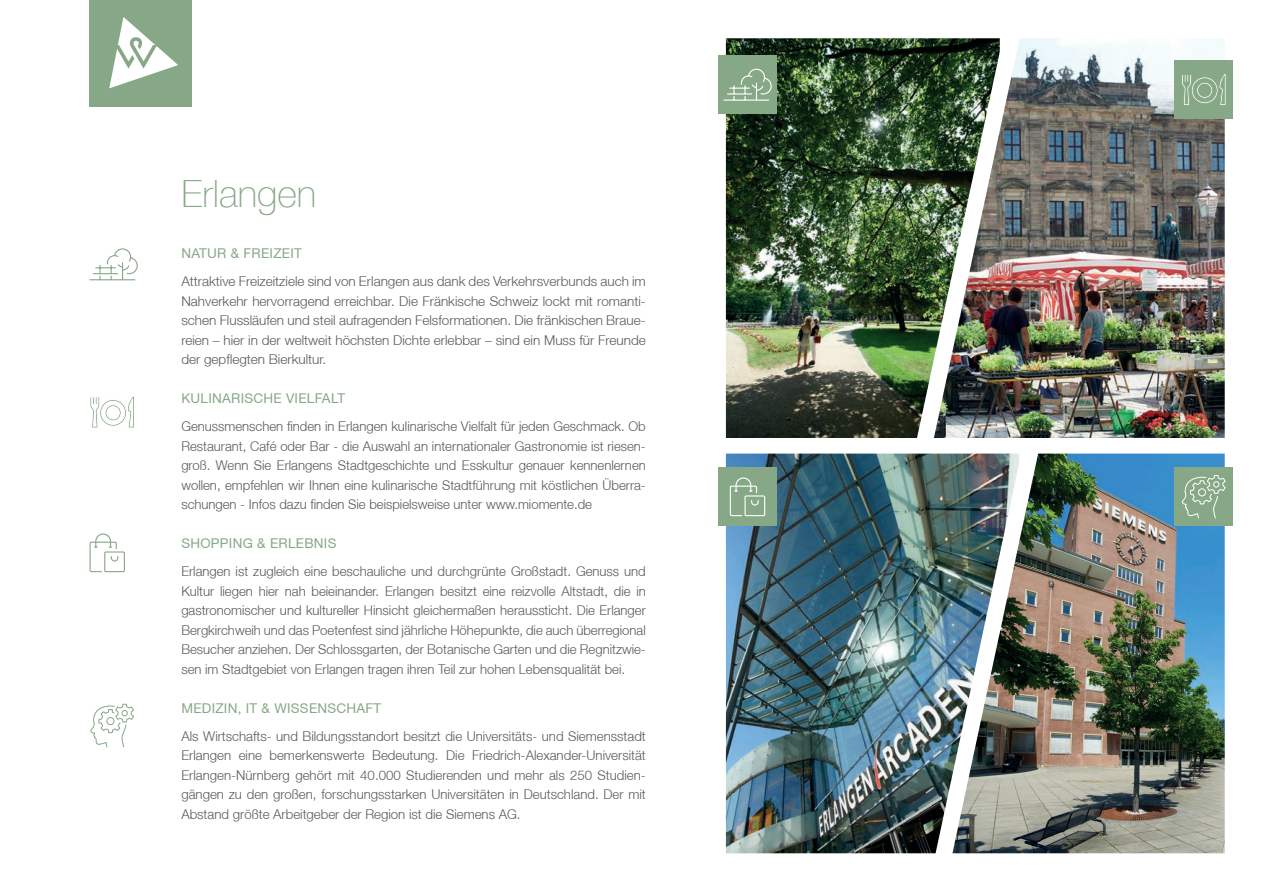
<style>
.page{position:relative;width:1263px;height:893px;background:#fff}
.page>*{position:absolute;margin:0;border:0;box-sizing:border-box;transform-origin:0 0}
.t1{font:100 37.5px "Helvetica Neue";color:#87a887}
.t2{font:300 13.5px/19.5px "Helvetica Neue";color:#57585a;text-align:justify}
.t3{font:13.5px "Helvetica Neue";letter-spacing:.02em;color:#87a887}
</style>
<div class="page">
<img style="left:1175px;top:454px;width:50px;height:399px">
<img style="left:726px;top:454px;width:165px;height:399px">
<img style="left:891px;top:453px;width:284px;height:401px">
<img style="left:726px;top:38px;width:178px;height:400px">
<img style="left:1062px;top:39px;width:163px;height:399px">
<div style="left:718px;top:55px;width:59px;height:59px;background:#87a887"></div>
<div style="left:718px;top:467px;width:59px;height:59px;background:#87a887"></div>
<div style="left:1174px;top:467px;width:59px;height:59px;background:#87a887"></div>
<div style="left:1174px;top:60px;width:59px;height:59px;background:#87a887"></div>
<img style="left:904px;top:38px;width:158px;height:429px">
<svg style="left:1181px;top:74px;width:45px;height:46px"></svg>
<svg style="left:723px;top:68px;width:49px;height:33px"></svg>
<svg style="left:729px;top:477px;width:37px;height:40px"></svg>
<svg style="left:1182px;top:475px;width:44px;height:44px"></svg>
<svg style="left:89px;top:248px;width:49px;height:33px"></svg>
<svg style="left:90px;top:396px;width:44px;height:32px"></svg>
<svg style="left:89px;top:533px;width:36px;height:40px"></svg>
<svg style="left:90px;top:703px;width:44px;height:45px"></svg>
<div style="left:121px;top:710px;width:7px;height:6px;border:1px solid #87a887;border-radius:50%"></div>
<div style="left:90px;top:0;width:102px;height:106px;background:#87a887"></div>
<svg style="left:109px;top:17px;width:69px;height:71px"></svg>
<p class="t1" style="left:181px;top:172px;width:137px">Erlangen</p>
<p class="t3" style="left:181px;top:245px;width:122px">NATUR &amp; FREIZEIT</p>
<p class="t2" style="left:181px;top:271px;width:466px">Attraktive Freizeitziele sind von Erlangen aus dank des Verkehrsverbunds auch im Nahverkehr hervorragend erreichbar. Die Fränkische Schweiz lockt mit romanti&shy;schen Flussläufen und steil aufragenden Felsformationen. Die fränkischen Braue&shy;reien – hier in der weltweit höchsten Dichte erlebbar – sind ein Muss für Freunde der gepflegten Bierkultur.</p>
<p class="t3" style="left:181px;top:390px;width:165px">KULINARISCHE VIELFALT</p>
<p class="t2" style="left:181px;top:416px;width:466px">Genussmenschen finden in Erlangen kulinarische Vielfalt für jeden Geschmack. Ob Restaurant, Café oder Bar - die Auswahl an internationaler Gastronomie ist riesen&shy;groß. Wenn Sie Erlangens Stadtgeschichte und Esskultur genauer kennenlernen wollen, empfehlen wir Ihnen eine kulinarische Stadtführung mit köstlichen Überra&shy;schungen - Infos dazu finden Sie beispielsweise unter www.miomente.de</p>
<p class="t3" style="left:181px;top:535px;width:157px">SHOPPING &amp; ERLEBNIS</p>
<p class="t2" style="left:181px;top:561px;width:466px">Erlangen ist zugleich eine beschauliche und durchgrünte Großstadt. Genuss und Kultur liegen hier nah beieinander. Erlangen besitzt eine reizvolle Altstadt, die in gastronomischer und kultureller Hinsicht gleichermaßen heraussticht. Die Erlanger Bergkirchweih und das Poetenfest sind jährliche Höhepunkte, die auch überregional Besucher anziehen. Der Schlossgarten, der Botanische Garten und die Regnitzwie&shy;sen im Stadtgebiet von Erlangen tragen ihren Teil zur hohen Lebensqualität bei.</p>
<p class="t3" style="left:181px;top:700px;width:201px">MEDIZIN, IT &amp; WISSENSCHAFT</p>
<p class="t2" style="left:181px;top:726px;width:466px">Als Wirtschafts- und Bildungsstandort besitzt die Universitäts- und Siemensstadt Erlangen eine bemerkenswerte Bedeutung. Die Friedrich-Alexander-Universität Erlangen-Nürnberg gehört mit 40.000 Studierenden und mehr als 250 Studien&shy;gängen zu den großen, forschungsstarken Universitäten in Deutschland. Der mit Abstand größte Arbeitgeber der Region ist die Siemens AG.</p>
</div>
